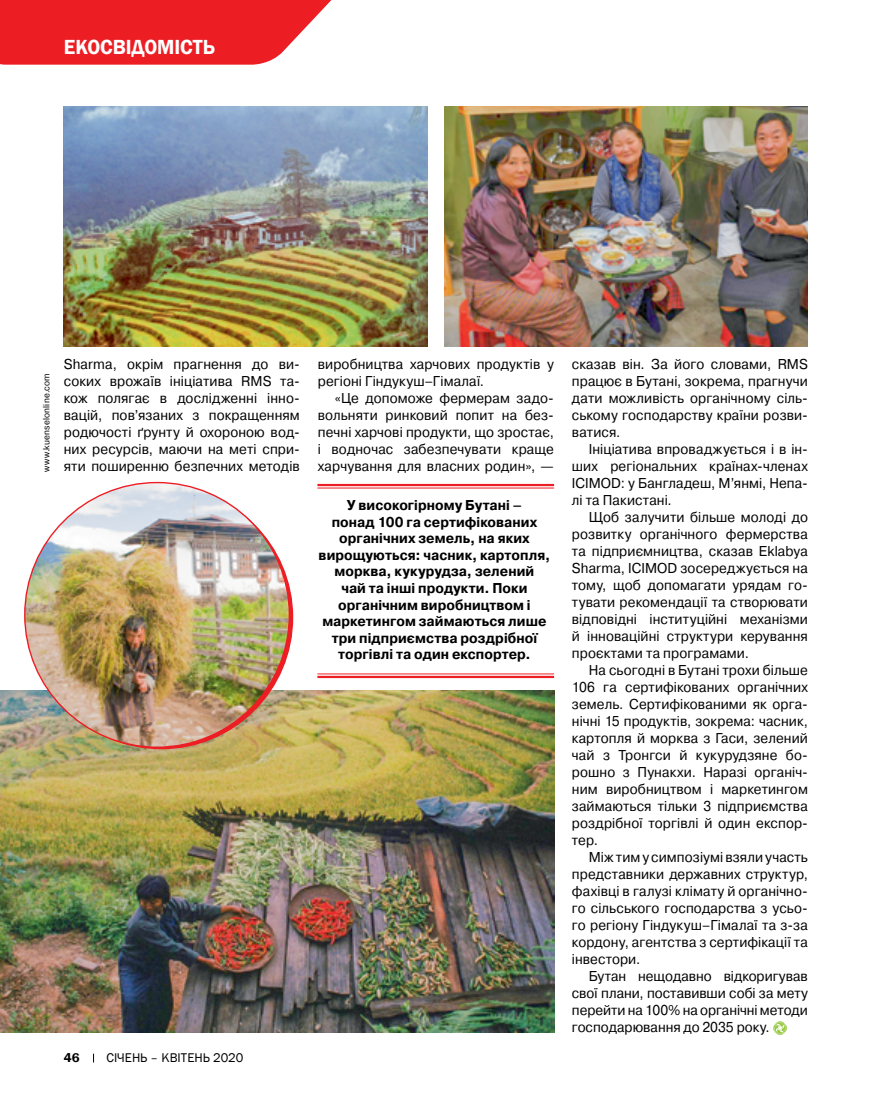
<style>
.page{position:relative;width:893px;height:1106px;background:#fff}
.page>*{position:absolute;margin:0;border:0;box-sizing:border-box;transform-origin:0 0}
.t1{font:600 21px "Franklin Gothic";color:#fff;scale:.96 1}
.t2{font:14.25px/17px "Pragmatica C";letter-spacing:.01em;color:#000;text-align:justify;scale:.95 1}
.t3{font:700 14.25px/16.5px "Pragmatica C";letter-spacing:.005em;color:#000;text-align:center;scale:.95 1}
.t4{font:12.9px "Franklin Gothic";color:#000}
.t5{font:600 12.9px "Franklin Gothic";color:#000;scale:1.04 1}
.t6{font:9px "Pragmatica C";letter-spacing:.025em;color:#000;scale:.95 1}
</style>
<div class="page">
<svg style="left:0;top:0;width:332px;height:65px;background:#ee3339"></svg>
<svg style="left:773px;top:1021px;width:14px;height:13px"></svg>
<img style="left:0;top:690px;width:555px;height:342px">
<img style="left:64px;top:106px;width:363px;height:240px">
<img style="left:444px;top:106px;width:364px;height:240px">
<img style="left:25px;top:482px;width:264px;height:265px;border-radius:131px">
<hr style="left:317px;top:484px;width:237px;height:2px;background:#ed1d24">
<hr style="left:317px;top:487px;width:237px;height:1px;background:#ed1d24">
<hr style="left:317px;top:673px;width:237px;height:1px;background:#ed1d24">
<hr style="left:317px;top:676px;width:237px;height:2px;background:#ed1d24">
<h1 class="t1" style="left:64px;top:34px;width:159px">ЕКОСВІДОМІСТЬ</h1>
<p class="t6" style="left:42px;top:472px;width:105px;rotate:-90deg">www.kuenselonline.com</p>
<p class="t2" style="left:64px;top:355px;width:250px">Sharma, окрім прагнення до ви&shy;соких врожаїв ініціатива RMS та&shy;кож полягає в дослідженні інно&shy;вацій, пов’язаних з покращенням родючості ґрунту й охороною вод&shy;них ресурсів, маючи на меті спри&shy;яти поширенню безпечних методів</p>
<p class="t2" style="left:318px;top:355px;width:250px">виробництва харчових продуктів у регіоні Гіндукуш–Гімалаї.</p>
<p class="t2" style="left:318px;top:389px;width:250px;text-indent:17px">«Це допоможе фермерам задо&shy;вольняти ринковий попит на без&shy;печні харчові продукти, що зростає, і водночас забезпечувати краще харчування для власних родин», —</p>
<p class="t3" style="left:319px;top:497px;width:245px">У високогірному Бутані –<br>понад 100 га сертифікованих органічних земель, на яких вирощуються: часник, картопля, морква, кукурудза, зелений<br>чай та інші продукти. Поки органічним виробництвом і маркетингом займаються лише три підприємства роздрібної торгівлі та один експортер.</p>
<p class="t5" style="left:64px;top:1050px;width:17px">46</p>
<p class="t4" style="left:107px;top:1050px;width:138px">СІЧЕНЬ – КВІТЕНЬ 2020</p>
<p class="t2" style="left:572px;top:355px;width:250px">сказав він. За його словами, RMS працює в Бутані, зокрема, прагнучи дати можливість органічному сіль&shy;ському господарству країни розви&shy;ватися.</p>
<p class="t2" style="left:572px;top:440px;width:250px;text-indent:17px">Ініціатива впроваджується і в ін&shy;ших регіональних країнах-членах ICIMOD: у Бангладеш, М’янмі, Непа&shy;лі та Пакистані.</p>
<p class="t2" style="left:572px;top:508px;width:250px;text-indent:17px">Щоб залучити більше молоді до розвитку органічного фермерства та підприємництва, сказав Eklabya Sharma, ICIMOD зосереджується на тому, щоб допомагати урядам го&shy;тувати рекомендації та створювати відповідні інституційні механізми й інноваційні структури керування проєктами та програмами.</p>
<p class="t2" style="left:572px;top:662px;width:250px;text-indent:17px">На сьогодні в Бутані трохи більше 106 га сертифікованих органічних земель. Сертифікованими як орга&shy;нічні 15 продуктів, зокрема: часник, картопля й морква з Гаси, зелений чай з Тронгси й кукурудзяне бо&shy;рошно з Пунакхи. Наразі органіч&shy;ним виробництвом і маркетингом займаються тільки 3 підприємства роздрібної торгівлі й один експор&shy;тер.</p>
<p class="t2" style="left:572px;top:849px;width:250px;text-indent:17px">Між тим у симпозіумі взяли участь представники державних структур, фахівці в галузі клімату й органічно&shy;го сільського господарства з усьо&shy;го регіону Гіндукуш–Гімалаї та з-за кордону, агентства з сертифікації та інвестори.</p>
<p class="t2" style="left:572px;top:968px;width:250px;text-indent:17px">Бутан нещодавно відкоригував свої плани, поставивши собі за мету перейти на 100% на органічні методи господарювання до 2035 року.</p>
</div>
